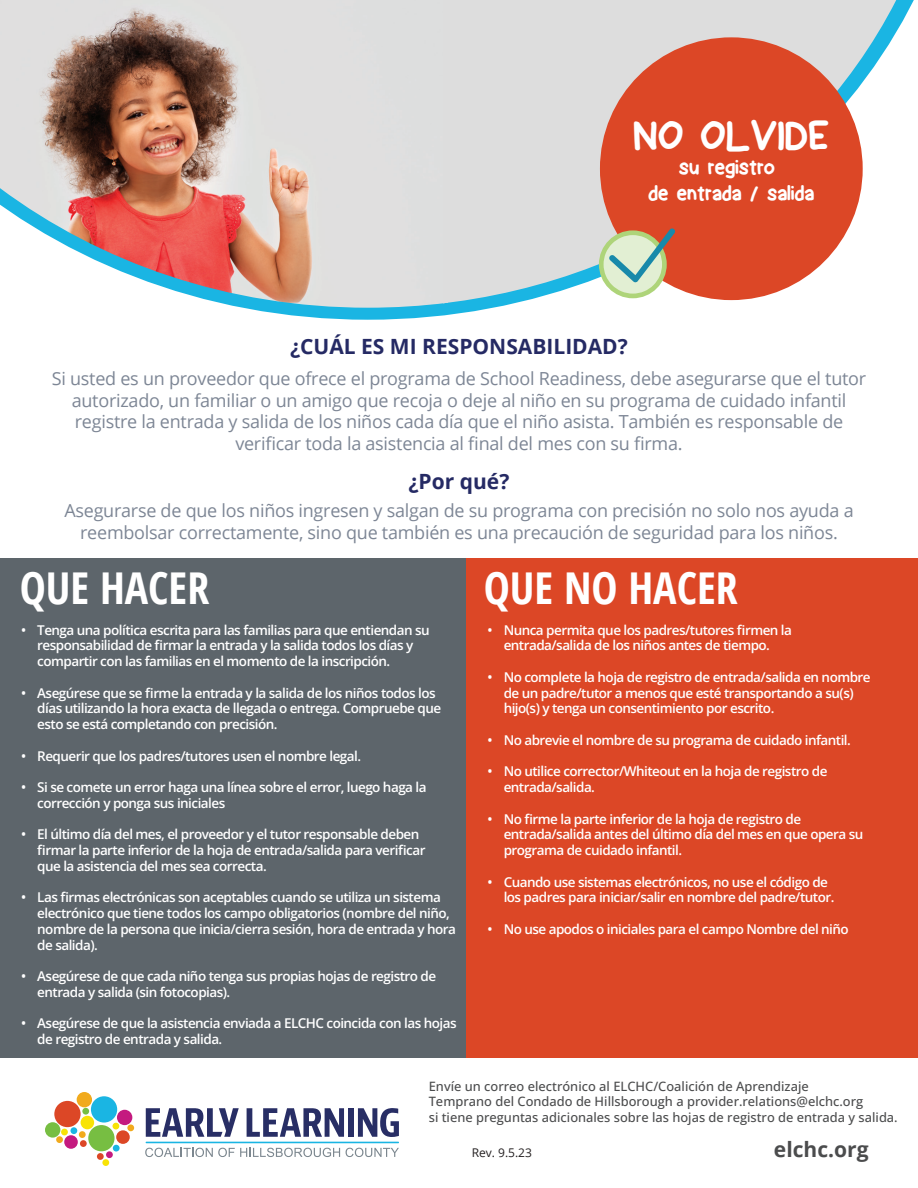
<style>
.page{position:relative;width:918px;height:1188px;background:#fff}
.page>*{position:absolute;margin:0;border:0;box-sizing:border-box;transform-origin:0 0}
.t1{font:700 condensed 43.95px "Open Sans";color:#fff}
.t2{font:500 41.55px "Remember ELC";color:#fff}
.t3{font:500 21.3px/25.5px "Remember ELC";color:#fff;text-align:center}
.t4{font:700 21px "Open Sans";color:#252a64}
.t5{font:700 21px "Open Sans";color:#4b4c4d}
.t6{font:18px/21.6px "Open Sans";letter-spacing:-.015em;color:#7d8695;text-align:center}
.t7{font:600 13.5px/15.8px "Open Sans";letter-spacing:-.04em;color:#fff}
.t8{font:500 12.9px/15.5px "Open Sans";color:#4b4c4d}
.t9{font:12px "Open Sans";color:#231f20}
</style>
<div class="page">
<svg style="left:245px;top:0;width:669px;height:320px"></svg>
<img style="left:0;top:0;width:443px;height:308px">
<svg style="left:443px;top:0;width:453px;height:308px;fill:#ddd"></svg>
<div style="left:0;top:559px;width:466px;height:499px;background:#5d656b"></div>
<div style="left:466px;top:559px;width:452px;height:499px;background:#dc4726"></div>
<svg style="left:145px;top:1148px;width:195px;height:9px"></svg>
<svg style="left:346px;top:1148px;width:53px;height:9px"></svg>
<hr style="left:146px;top:1142px;width:253px;height:1px;background:#1ab5e3">
<svg style="left:146px;top:1108px;width:93px;height:29px"></svg>
<svg style="left:247px;top:1108px;width:97px;height:29px"></svg>
<div style="left:348px;top:1108px;width:6px;height:29px;background:#282e65"></div>
<svg style="left:358px;top:1108px;width:41px;height:29px"></svg>
<div style="left:54px;top:1101px;width:27px;height:26px;background:#dc4726;border-radius:50%"></div>
<div style="left:116px;top:1130px;width:14px;height:14px;background:#dc4726;border-radius:50%"></div>
<div style="left:97px;top:1153px;width:7px;height:7px;background:#dc4726;border-radius:50%"></div>
<div style="left:80px;top:1140px;width:7px;height:7px;background:#dc4726;border-radius:50%"></div>
<div style="left:79px;top:1131px;width:7px;height:7px;background:#f1aa1d;border-radius:50%"></div>
<div style="left:77px;top:1092px;width:15px;height:15px;background:#f1aa1d;border-radius:50%"></div>
<div style="left:127px;top:1124px;width:7px;height:7px;background:#f1aa1d;border-radius:50%"></div>
<div style="left:56px;top:1136px;width:7px;height:7px;background:#f1aa1d;border-radius:50%"></div>
<div style="left:81px;top:1116px;width:13px;height:13px;background:#f8e306;border-radius:50%"></div>
<svg style="left:113px;top:1123px;width:6px;height:6px"></svg>
<div style="left:61px;top:1129px;width:7px;height:6px;background:#f8e306;border-radius:50%"></div>
<div style="left:102px;top:1159px;width:7px;height:7px;background:#f8e306;border-radius:50%"></div>
<div style="left:88px;top:1125px;width:27px;height:26px;background:#77be42;border-radius:50%"></div>
<div style="left:82px;top:1108px;width:7px;height:7px;background:#77be42;border-radius:50%"></div>
<div style="left:45px;top:1122px;width:15px;height:16px;background:#77be42;border-radius:50%"></div>
<div style="left:64px;top:1135px;width:14px;height:14px;background:#c41a7f;border-radius:50%"></div>
<div style="left:117px;top:1110px;width:15px;height:15px;background:#c41a7f;border-radius:50%"></div>
<div style="left:106px;top:1151px;width:7px;height:7px;background:#c41a7f;border-radius:50%"></div>
<div style="left:71px;top:1127px;width:6px;height:7px;background:#1ab5e3;border-radius:50%"></div>
<div style="left:91px;top:1096px;width:26px;height:27px;background:#1ab5e3;border-radius:50%"></div>
<div style="left:113px;top:1145px;width:7px;height:7px;background:#1ab5e3;border-radius:50%"></div>
<div style="left:600px;top:37px;width:263px;height:263px;background:#dc4726;border-radius:50%"></div>
<svg style="left:599px;top:228px;width:76px;height:70px"></svg>
<h2 class="t2" style="left:633px;top:113px;width:198px">NO OLVIDE</h2>
<h3 class="t3" style="left:648px;top:155px;width:168px">su registro<br>de entrada / salida</h3>
<h3 class="t4" style="left:290px;top:331px;width:339px">¿CUÁL ES MI RESPONSABILIDAD?</h3>
<p class="t6" style="left:52px;top:367px;width:816px">Si usted es un proveedor que ofrece el programa de School Readiness, debe asegurarse que el tutor autorizado, un familiar o un amigo que recoja o deje al niño en su programa de cuidado infantil registre la entrada y salida de los niños cada día que el niño asista. También es responsable de verificar toda la asistencia al final del mes con su firma.</p>
<h3 class="t4" style="left:409px;top:466px;width:102px">¿Por qué?</h3>
<h3 class="t6" style="left:64px;top:500px;width:791px">Asegurarse de que los niños ingresen y salgan de su programa con precisión no solo nos ayuda a reembolsar correctamente, sino que también es una precaución de seguridad para los niños.</h3>
<h1 class="t1" style="left:20px;top:557px;width:191px">QUE HACER</h1>
<h1 class="t1" style="left:484px;top:557px;width:256px">QUE NO HACER</h1>
<p class="t7" style="left:37px;top:621px;width:394px;text-indent:-16px">• Tenga una política escrita para las familias para que entiendan su responsabilidad de firmar la entrada y la salida todos los días y compartir con las familias en el momento de la inscripción.</p>
<p class="t7" style="left:37px;top:684px;width:405px;text-indent:-16px">• Asegúrese que se firme la entrada y la salida de los niños todos los días utilizando la hora exacta de llegada o entrega. Compruebe que esto se está completando con precisión.</p>
<p class="t7" style="left:21px;top:747px;width:342px">• Requerir que los padres/tutores usen el nombre legal.</p>
<p class="t7" style="left:37px;top:779px;width:391px;text-indent:-16px">• Si se comete un error haga una línea sobre el error, luego haga la corrección y ponga sus iniciales</p>
<p class="t7" style="left:37px;top:826px;width:390px;text-indent:-16px">• El último día del mes, el proveedor y el tutor responsable deben firmar la parte inferior de la hoja de entrada/salida para verificar que la asistencia del mes sea correcta.</p>
<p class="t7" style="left:37px;top:889px;width:420px;text-indent:-16px">• Las firmas electrónicas son aceptables cuando se utiliza un sistema electrónico que tiene todos los campo obligatorios (nombre del niño, nombre de la persona que inicia/cierra sesión, hora de entrada y hora de salida).</p>
<p class="t7" style="left:37px;top:968px;width:401px;text-indent:-16px">• Asegúrese de que cada niño tenga sus propias hojas de registro de entrada y salida (sin fotocopias).</p>
<p class="t7" style="left:37px;top:1015px;width:421px;text-indent:-16px">• Asegúrese de que la asistencia enviada a ELCHC coincida con las hojas de registro de entrada y salida.</p>
<p class="t7" style="left:487px;top:622px;width:306px;text-align:center">• Nunca permita que los padres/tutores firmen la entrada/salida de los niños antes de tiempo.</p>
<p class="t7" style="left:504px;top:669px;width:369px;text-indent:-16px">• No complete la hoja de registro de entrada/salida en nombre de un padre/tutor a menos que esté transportando a su(s) hijo(s) y tenga un consentimiento por escrito.</p>
<p class="t7" style="left:487px;top:732px;width:365px">• No abrevie el nombre de su programa de cuidado infantil.</p>
<p class="t7" style="left:504px;top:763px;width:325px;text-indent:-16px">• No utilice corrector/Whiteout en la hoja de registro de entrada/salida.</p>
<p class="t7" style="left:504px;top:811px;width:361px;text-indent:-16px">• No firme la parte inferior de la hoja de registro de entrada/salida antes del último día del mes en que opera su programa de cuidado infantil.</p>
<p class="t7" style="left:504px;top:874px;width:332px;text-indent:-16px">• Cuando use sistemas electrónicos, no use el código de los padres para iniciar/salir en nombre del padre/tutor.</p>
<p class="t7" style="left:487px;top:921px;width:363px">• No use apodos o iniciales para el campo Nombre del niño</p>
<p class="t8" style="left:429px;top:1078px;width:470px">Envíe un correo electrónico al ELCHC/Coalición de Aprendizaje<br>Temprano del Condado de Hillsborough a provider.relations@elchc.org<br>si tiene preguntas adicionales sobre las hojas de registro de entrada y salida.</p>
<p class="t9" style="left:472px;top:1145px;width:62px">Rev. 9.5.23</p>
<h3 class="t5" style="left:774px;top:1135px;width:96px">elchc.org</h3>
</div>
